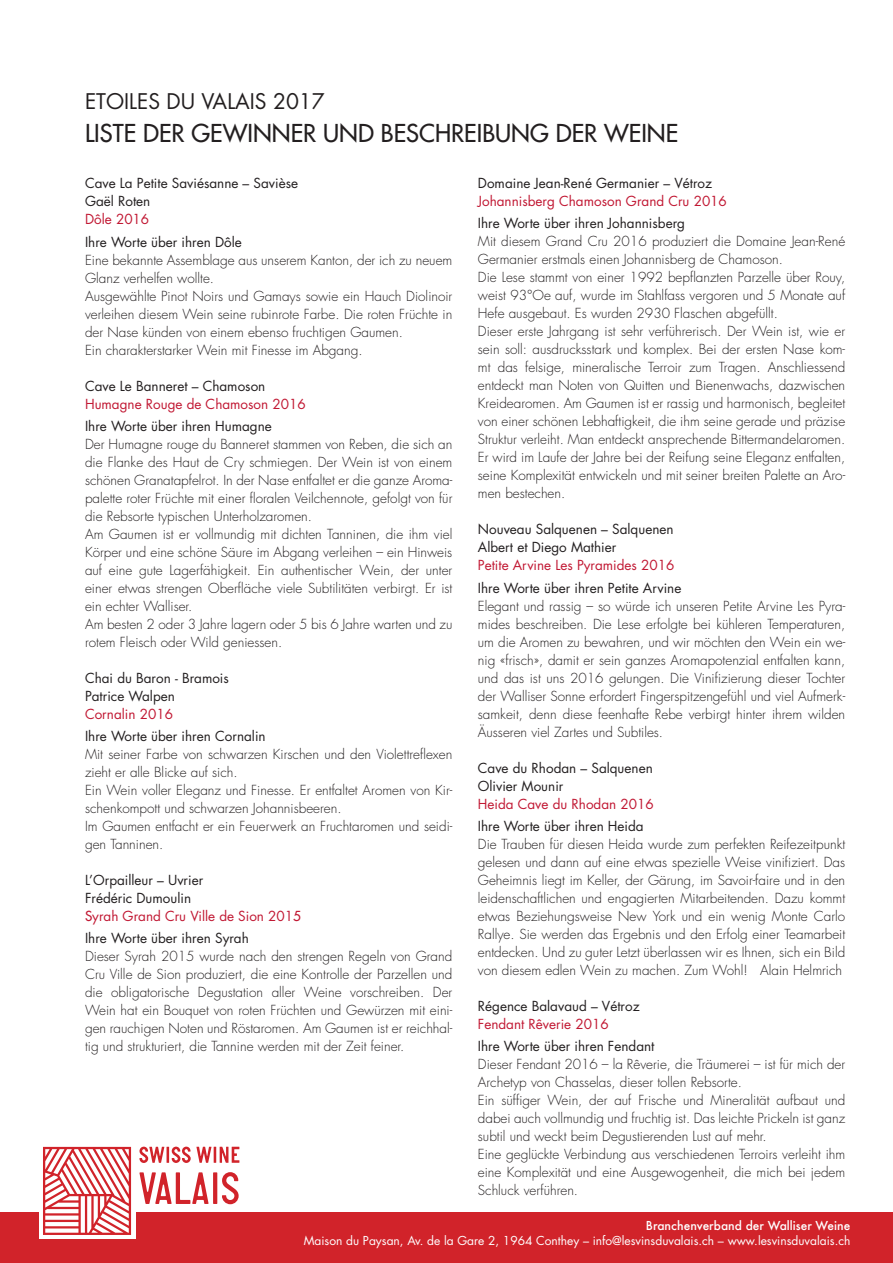
<style>
.page{position:relative;width:893px;height:1263px;background:#fff}
.page>*{position:absolute;margin:0;border:0;box-sizing:border-box;transform-origin:0 0}
.t1{font:24px "Futura";color:#231f20}
.t2{font:21px "Futura";color:#231f20}
.t3{font:300 13.5px/18px "Futura";color:#231f20}
.t4{font:13.5px/18px "Futura";color:#231f20}
.t5{font:13.5px "Futura";color:#c11833}
.t6{font:12px "Futura";color:#fff}
.t7{font:500 12px "Futura";color:#fff}
.s1{color:#c11833}
</style>
<div class="page">
<div style="left:0;top:1212px;width:893px;height:51px;background:#d1232a"></div>
<svg style="left:139px;top:1146px;width:100px;height:17px"></svg>
<div style="left:39px;top:1143px;width:96px;height:96px;background:linear-gradient(to right,#fff,#fffefe)"></div>
<svg style="left:43px;top:1147px;width:88px;height:88px"></svg>
<svg style="left:139px;top:1172px;width:70px;height:32px"></svg>
<svg style="left:213px;top:1172px;width:4px;height:32px"></svg>
<svg style="left:222px;top:1172px;width:17px;height:32px"></svg>
<h2 class="t2" style="left:85px;top:88px;width:241px">ETOILES DU VALAIS 2017</h2>
<h1 class="t1" style="left:85px;top:118px;width:595px">LISTE DER GEWINNER UND BESCHREIBUNG DER WEINE</h1>
<p class="t4" style="left:85px;top:174px;width:215px">Cave La Petite Saviésanne – Savièse<br>Gaël Roten</p>
<p class="t5" style="left:85px;top:211px;width:66px">Dôle 2016</p>
<p class="t4" style="left:85px;top:233px;width:158px">Ihre Worte über ihren Dôle</p>
<p class="t3" style="left:85px;top:251px;width:369px">Eine bekannte Assemblage aus unserem Kanton, der ich zu neuem Glanz verhelfen wollte.<br>Ausgewählte Pinot Noirs und Gamays sowie ein Hauch Diolinoir verleihen diesem Wein seine rubinrote Farbe. Die roten Früchte in der Nase künden von einem ebenso fruchtigen Gaumen.<br>Ein charakterstarker Wein mit Finesse im Abgang.</p>
<p class="t4" style="left:85px;top:377px;width:182px">Cave Le Banneret – Chamoson</p>
<p class="t5" style="left:85px;top:395px;width:222px">Humagne Rouge de Chamoson 2016</p>
<p class="t4" style="left:85px;top:417px;width:188px">Ihre Worte über ihren Humagne</p>
<p class="t3" style="left:85px;top:435px;width:369px">Der Humagne rouge du Banneret stammen von Reben, die sich an die Flanke des Haut de Cry schmiegen. Der Wein ist von einem schönen Granatapfelrot. In der Nase entfaltet er die ganze Aroma&shy;palette roter Früchte mit einer floralen Veilchennote, gefolgt von für die Rebsorte typischen Unterholzaromen.<br>Am Gaumen ist er vollmundig mit dichten Tanninen, die ihm viel Körper und eine schöne Säure im Abgang verleihen – ein Hinweis auf eine gute Lagerfähigkeit. Ein authentischer Wein, der unter einer etwas strengen Oberfläche viele Subtilitäten verbirgt. Er ist ein echter Walliser.<br>Am besten 2 oder 3 Jahre lagern oder 5 bis 6 Jahre warten und zu rotem Fleisch oder Wild geniessen.</p>
<p class="t4" style="left:85px;top:669px;width:145px">Chai du Baron - Bramois<br>Patrice Walpen</p>
<p class="t5" style="left:85px;top:705px;width:89px">Cornalin 2016</p>
<p class="t4" style="left:85px;top:727px;width:182px">Ihre Worte über ihren Cornalin</p>
<p class="t3" style="left:85px;top:745px;width:369px">Mit seiner Farbe von schwarzen Kirschen und den Violettreflexen zieht er alle Blicke auf sich.<br>Ein Wein voller Eleganz und Finesse. Er entfaltet Aromen von Kir&shy;schenkompott und schwarzen Johannisbeeren.<br>Im Gaumen entfacht er ein Feuerwerk an Fruchtaromen und seidi&shy;gen Tanninen.</p>
<p class="t4" style="left:85px;top:871px;width:217px">L’Orpailleur – Uvrier<br>Frédéric Dumoulin<br><span class="s1">S</span><span class="s1">yrah Grand Cru Ville de Sion 201</span><span class="s1">5</span></p>
<p class="t4" style="left:85px;top:929px;width:165px">Ihre Worte über ihren Syrah</p>
<p class="t3" style="left:85px;top:948px;width:369px;text-align:justify">Dieser Syrah 2015 wurde nach den strengen Regeln von Grand Cru Ville de Sion produziert, die eine Kontrolle der Parzellen und die obligatorische Degustation aller Weine vorschreiben. Der Wein hat ein Bouquet von roten Früchten und Gewürzen mit eini&shy;gen rauchigen Noten und Röstaromen. Am Gaumen ist er reichhal&shy;tig und strukturiert, die Tannine werden mit der Zeit feiner.</p>
<p class="t4" style="left:478px;top:174px;width:236px">Domaine Jean-René Germanier – Vétroz</p>
<p class="t5" style="left:478px;top:193px;width:251px">Johannisberg Chamoson Grand Cru 2016</p>
<p class="t4" style="left:478px;top:215px;width:209px">Ihre Worte über ihren Johannisberg</p>
<p class="t3" style="left:478px;top:233px;width:369px">Mit diesem Grand Cru 2016 produziert die Domaine Jean-René Germanier erstmals einen Johannisberg de Chamoson.<br>Die Lese stammt von einer 1992 bepflanzten Parzelle über Rouy, weist 93°Oe auf, wurde im Stahlfass vergoren und 5 Monate auf Hefe ausgebaut. Es wurden 2930 Flaschen abgefüllt.<br>Dieser erste Jahrgang ist sehr verführerisch. Der Wein ist, wie er sein soll: ausdrucksstark und komplex. Bei der ersten Nase kom&shy;mt das felsige, mineralische Terroir zum Tragen. Anschliessend entdeckt man Noten von Quitten und Bienenwachs, dazwischen Kreidearomen. Am Gaumen ist er rassig und harmonisch, begleitet von einer schönen Lebhaftigkeit, die ihm seine gerade und präzise Struktur verleiht. Man entdeckt ansprechende Bittermandelaromen.<br>Er wird im Laufe der Jahre bei der Reifung seine Eleganz entfalten, seine Komplexität entwickeln und mit seiner breiten Palette an Aro&shy;men bestechen.</p>
<p class="t4" style="left:478px;top:520px;width:197px">Nouveau Salquenen – Salquenen<br>Albert et Diego Mathier</p>
<p class="t5" style="left:478px;top:557px;width:198px">Petite Arvine Les Pyramides 2016</p>
<p class="t4" style="left:478px;top:579px;width:205px">Ihre Worte über ihren Petite Arvine</p>
<p class="t3" style="left:478px;top:597px;width:369px;text-align:justify">Elegant und rassig – so würde ich unseren Petite Arvine Les Pyra&shy;mides beschreiben. Die Lese erfolgte bei kühleren Temperaturen, um die Aromen zu bewahren, und wir möchten den Wein ein we&shy;nig «frisch», damit er sein ganzes Aromapotenzial entfalten kann, und das ist uns 2016 gelungen. Die Vinifizierung dieser Tochter der Walliser Sonne erfordert Fingerspitzengefühl und viel Aufmerk&shy;samkeit, denn diese feenhafte Rebe verbirgt hinter ihrem wilden Äusseren viel Zartes und Subtiles.</p>
<p class="t4" style="left:478px;top:759px;width:176px">Cave du Rhodan – Salquenen<br>Olivier Mounir</p>
<p class="t5" style="left:478px;top:795px;width:177px">Heida Cave du Rhodan 2016</p>
<p class="t4" style="left:478px;top:817px;width:167px">Ihre Worte über ihren Heida</p>
<p class="t3" style="left:478px;top:835px;width:369px;text-align:justify">Die Trauben für diesen Heida wurde zum perfekten Reifezeitpunkt gelesen und dann auf eine etwas spezielle Weise vinifiziert. Das Geheimnis liegt im Keller, der Gärung, im Savoir-faire und in den leidenschaftlichen und engagierten Mitarbeitenden. Dazu kommt etwas Beziehungsweise New York und ein wenig Monte Carlo Rallye. Sie werden das Ergebnis und den Erfolg einer Teamarbeit entdecken. Und zu guter Letzt überlassen wir es Ihnen, sich ein Bild von diesem edlen Wein zu machen. Zum Wohl! Alain Helmrich</p>
<p class="t4" style="left:478px;top:997px;width:163px">Régence Balavaud – Vétroz</p>
<p class="t5" style="left:478px;top:1015px;width:132px">Fendant Rêverie 2016</p>
<p class="t4" style="left:478px;top:1037px;width:178px">Ihre Worte über ihren Fendant</p>
<p class="t3" style="left:478px;top:1055px;width:369px">Dieser Fendant 2016 – la Rêverie, die Träumerei – ist für mich der Archetyp von Chasselas, dieser tollen Rebsorte.<br>Ein süffiger Wein, der auf Frische und Mineralität aufbaut und dabei auch vollmundig und fruchtig ist. Das leichte Prickeln ist ganz subtil und weckt beim Degustierenden Lust auf mehr.<br>Eine geglückte Verbindung aus verschiedenen Terroirs verleiht ihm eine Komplexität und eine Ausgewogenheit, die mich bei jedem Schluck verführen.</p>
<p class="t7" style="left:646px;top:1218px;width:206px">Branchenverband der Walliser Weine</p>
<p class="t6" style="left:304px;top:1233px;width:548px">Maison du Paysan, Av. de la Gare 2, 1964 Conthey – info@lesvinsduvalais.ch – www.lesvinsduvalais.ch</p>
</div>
